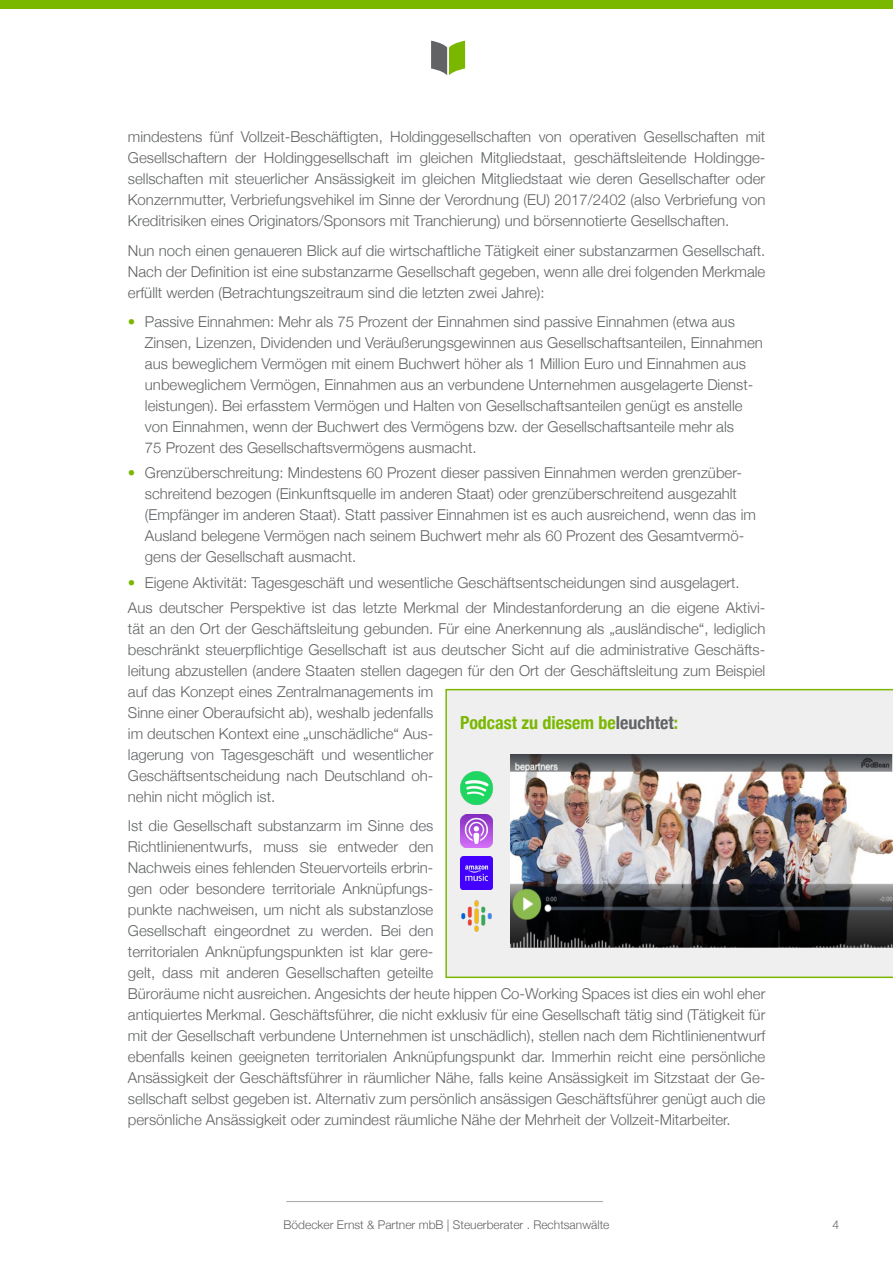
<style>
.page{position:relative;width:893px;height:1263px;background:#fff}
.page>*{position:absolute;margin:0;border:0;box-sizing:border-box;transform-origin:0 0}
.t1{font:700 condensed 18px "Helvetica Neue";color:#7ab800}
.t2{font:300 15px/21px "Helvetica Neue";color:#616365}
.t3{font:300 12px "Helvetica Neue";color:#616365}
.s1{color:#7ab800}
.s2{color:#616365}
</style>
<div class="page">
<div style="left:0;top:0;width:893px;height:9px;background:#7ab800"></div>
<hr style="left:286px;top:1201px;width:317px;height:1px;background:#a9a5a5">
<svg style="left:431px;top:41px;width:34px;height:34px"></svg>
<div style="left:445px;top:689px;width:448px;height:289px;background:#efeff0"></div>
<img style="left:511px;top:755px;width:382px;height:193px">
<img style="left:460px;top:772px;width:33px;height:33px">
<img style="left:460px;top:814px;width:33px;height:33px">
<img style="left:460px;top:857px;width:33px;height:32px">
<img style="left:460px;top:899px;width:33px;height:33px">
<p class="t2" style="left:128px;top:125px;width:639px;text-align:justify">mindestens fünf Vollzeit-Beschäftigten, Holdinggesellschaften von operativen Gesellschaften mit Gesellschaftern der Holdinggesellschaft im gleichen Mitgliedstaat, geschäftsleitende Holdingge&shy;sellschaften mit steuerlicher Ansässigkeit im gleichen Mitgliedstaat wie deren Gesellschafter oder Konzernmutter, Verbriefungsvehikel im Sinne der Verordnung (EU) 2017/2402 (also Verbriefung von Kreditrisiken eines Originators/Sponsors mit Tranchierung) und börsennotierte Gesellschaften.</p>
<p class="t2" style="left:128px;top:239px;width:639px;text-align:justify">Nun noch einen genaueren Blick auf die wirtschaftliche Tätigkeit einer substanzarmen Gesellschaft.<br>Nach der Definition ist eine substanzarme Gesellschaft gegeben, wenn alle drei folgenden Merkmale erfüllt werden (Betrachtungszeitraum sind die letzten zwei Jahre):</p>
<p class="t2" style="left:145px;top:310px;width:619px;text-indent:-17px"><span class="s1">•</span> Passive Einnahmen: Mehr als 75 Prozent der Einnahmen sind passive Einnahmen (etwa aus Zinsen, Lizenzen, Dividenden und Veräußerungsgewinnen aus Gesellschaftsanteilen, Einnahmen aus beweglichem Vermögen mit einem Buchwert höher als 1 Million Euro und Einnahmen aus unbeweglichem Vermögen, Einnahmen aus an verbundene Unternehmen ausgelagerte Dienst&shy;leistungen). Bei erfasstem Vermögen und Halten von Gesellschaftsanteilen genügt es anstelle von Einnahmen, wenn der Buchwert des Vermögens bzw. der Gesellschaftsanteile mehr als<br>75 Prozent des Gesellschaftsvermögens ausmacht.</p>
<p class="t2" style="left:145px;top:461px;width:612px;text-indent:-17px"><span class="s1">•</span> Grenzüberschreitung: Mindestens 60 Prozent dieser passiven Einnahmen werden grenzüber&shy;schreitend bezogen (Einkunftsquelle im anderen Staat) oder grenzüberschreitend ausgezahlt (Empfänger im anderen Staat). Statt passiver Einnahmen ist es auch ausreichend, wenn das im Ausland belegene Vermögen nach seinem Buchwert mehr als 60 Prozent des Gesamtvermö&shy;gens der Gesellschaft ausmacht.</p>
<p class="t2" style="left:128px;top:569px;width:639px;line-height:25.2px"><span class="s1">•</span> Eigene Aktivität: Tagesgeschäft und wesentliche Geschäftsentscheidungen sind ausgelagert.<br>Aus deutscher Perspektive ist das letzte Merkmal der Mindestanforderung an die eigene Aktivi-</p>
<p class="t2" style="left:128px;top:617px;width:639px">tät an den Ort der Geschäftsleitung gebunden. Für eine Anerkennung als „ausländische“, lediglich beschränkt steuerpflichtige Gesellschaft ist aus deutscher Sicht auf die administrative Geschäfts&shy;leitung abzustellen (andere Staaten stellen dagegen für den Ort der Geschäftsleitung zum Beispiel auf das Konzept eines Zentralmanagements im<br>Sinne einer Oberaufsicht ab), weshalb jedenfalls<br>im deutschen Kontext eine „unschädliche“ Aus-<br>lagerung von Tagesgeschäft und wesentlicher<br>Geschäftsentscheidung nach Deutschland oh-<br>nehin nicht möglich ist.</p>
<p class="t2" style="left:128px;top:814px;width:639px">Ist die Gesellschaft substanzarm im Sinne des<br>Richtlinienentwurfs, muss sie entweder den<br>Nachweis eines fehlenden Steuervorteils erbrin-<br>gen oder besondere territoriale Anknüpfungs-<br>punkte nachweisen, um nicht als substanzlose<br>Gesellschaft eingeordnet zu werden. Bei den<br>territorialen Anknüpfungspunkten ist klar gere-<br>gelt, dass mit anderen Gesellschaften geteilte<br>Büroräume nicht ausreichen. Angesichts der heute hippen Co-Working Spaces ist dies ein wohl eher antiquiertes Merkmal. Geschäftsführer, die nicht exklusiv für eine Gesellschaft tätig sind (Tätigkeit für mit der Gesellschaft verbundene Unternehmen ist unschädlich), stellen nach dem Richtlinienentwurf ebenfalls keinen geeigneten territorialen Anknüpfungspunkt dar. Immerhin reicht eine persönliche Ansässigkeit der Geschäftsführer in räumlicher Nähe, falls keine Ansässigkeit im Sitzstaat der Ge&shy;sellschaft selbst gegeben ist. Alternativ zum persönlich ansässigen Geschäftsführer genügt auch die persönliche Ansässigkeit oder zumindest räumliche Nähe der Mehrheit der Vollzeit-Mitarbeiter.</p>
<p class="t1" style="left:460px;top:708px;width:219px">Podcast zu diesem be<span class="s2">leuchtet</span>:</p>
<p class="t3" style="left:284px;top:1215px;width:327px">Bödecker Ernst &amp; Partner mbB | Steuerberater . Rechtsanwälte</p>
<p class="t3" style="left:832px;top:1215px;width:8px">4</p>
</div>
